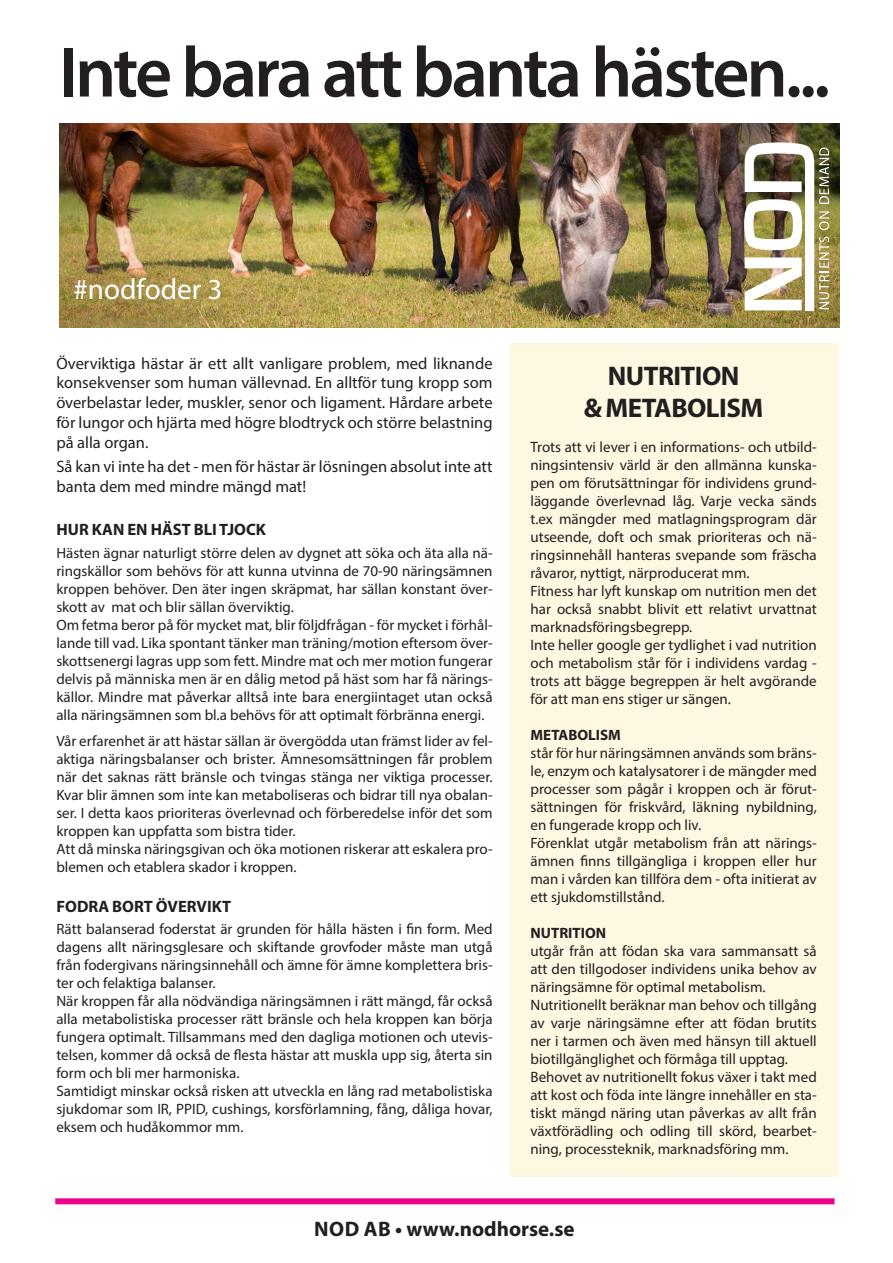
<style>
.page{position:relative;width:893px;height:1263px;background:#fff}
.page>*{position:absolute;margin:0;border:0;box-sizing:border-box;transform-origin:0 0}
.t1{font:600 72px "Myriad Pro";letter-spacing:-.04em;color:#231f20}
.t2{font:29.25px "Myriad Pro";color:#fff}
.t3{font:700 27px/31.8px "Myriad Pro";letter-spacing:-.02em;color:#231f20;text-align:center}
.t4{font:700 21px "Myriad Pro";color:#231f20}
.t5{font:16.5px/19.8px "Myriad Pro";color:#231f20;text-align:justify}
.t6{font:700 16.5px "Myriad Pro";color:#231f20}
.t7{font:15px/18px "Myriad Pro";color:#231f20;text-align:justify}
.t8{font:700 15px "Myriad Pro";color:#231f20}
</style>
<div class="page">
<img style="left:60px;top:123px;width:780px;height:204px">
<div style="left:510px;top:343px;width:329px;height:834px;background:#fef7e1"></div>
<img style="left:744px;top:142px;width:85px;height:169px">
<div style="left:55px;top:1198px;width:779px;height:6px;background:#ed028c"></div>
<p class="t1" style="left:59px;top:27px;width:773px">Inte bara att banta hästen...</p>
<p class="t2" style="left:73px;top:271px;width:151px">#nodfoder 3</p>
<p class="t5" style="left:56px;top:353px;width:438px">Överviktiga hästar är ett allt vanligare problem, med liknande konsekvenser som human vällevnad. En alltför tung kropp som överbelastar leder, muskler, senor och ligament. Hårdare arbete för lungor och hjärta med högre blodtryck och större belastning på alla organ.</p>
<p class="t5" style="left:56px;top:456px;width:438px">Så kan vi inte ha det - men för hästar är lösningen absolut inte att banta dem med mindre mängd mat!</p>
<p class="t6" style="left:57px;top:519px;width:211px">HUR KAN EN HÄST BLI TJOCK</p>
<p class="t7" style="left:56px;top:543px;width:438px">Hästen ägnar naturligt större delen av dygnet att söka och äta alla nä&shy;ringskällor som behövs för att kunna utvinna de 70-90 näringsämnen kroppen behöver. Den äter ingen skräpmat, har sällan konstant över&shy;skott av mat och blir sällan överviktig.</p>
<p class="t7" style="left:56px;top:615px;width:438px">Om fetma beror på för mycket mat, blir följdfrågan - för mycket i förhål&shy;lande till vad. Lika spontant tänker man träning/motion eftersom över&shy;skottsenergi lagras upp som fett. Mindre mat och mer motion fungerar delvis på människa men är en dålig metod på häst som har få närings&shy;källor. Mindre mat påverkar alltså inte bara energiintaget utan också alla näringsämnen som bl.a behövs för att optimalt förbränna energi.</p>
<p class="t7" style="left:56px;top:732px;width:438px">Vår erfarenhet är att hästar sällan är övergödda utan främst lider av fel&shy;aktiga näringsbalanser och brister. Ämnesomsättningen får problem när det saknas rätt bränsle och tvingas stänga ner viktiga processer.<br>Kvar blir ämnen som inte kan metaboliseras och bidrar till nya obalan&shy;ser. I detta kaos prioriteras överlevnad och förberedelse inför det som kroppen kan uppfatta som bistra tider.</p>
<p class="t7" style="left:56px;top:840px;width:438px">Att då minska näringsgivan och öka motionen riskerar att eskalera pro&shy;blemen och etablera skador i kroppen.</p>
<p class="t6" style="left:57px;top:895px;width:176px">FODRA BORT ÖVERVIKT</p>
<p class="t7" style="left:56px;top:920px;width:438px">Rätt balanserad foderstat är grunden för hålla hästen i fin form. Med dagens allt näringsglesare och skiftande grovfoder måste man utgå från fodergivans näringsinnehåll och ämne för ämne komplettera bris&shy;ter och felaktiga balanser.</p>
<p class="t7" style="left:56px;top:992px;width:438px">När kroppen får alla nödvändiga näringsämnen i rätt mängd, får också alla metabolistiska processer rätt bränsle och hela kroppen kan börja fungera optimalt. Tillsammans med den dagliga motionen och utevis&shy;telsen, kommer då också de flesta hästar att muskla upp sig, återta sin form och bli mer harmoniska.</p>
<p class="t7" style="left:56px;top:1082px;width:438px">Samtidigt minskar också risken att utveckla en lång rad metabolistiska sjukdomar som IR, PPID, cushings, korsförlamning, fång, dåliga hovar, eksem och hudåkommor mm.</p>
<p class="t3" style="left:584px;top:359px;width:181px">NUTRITION<br>&amp; METABOLISM</p>
<p class="t7" style="left:530px;top:437px;width:288px">Trots att vi lever i en informations- och utbild&shy;ningsintensiv värld är den allmänna kunska&shy;pen om förutsättningar för individens grund&shy;läggande överlevnad låg. Varje vecka sänds t.ex mängder med matlagningsprogram där utseende, doft och smak prioriteras och nä&shy;ringsinnehåll hanteras svepande som fräscha råvaror, nyttigt, närproducerat mm.</p>
<p class="t7" style="left:530px;top:581px;width:288px">Fitness har lyft kunskap om nutrition men det har också snabbt blivit ett relativt urvattnat marknadsföringsbegrepp.</p>
<p class="t7" style="left:530px;top:635px;width:288px">Inte heller google ger tydlighet i vad nutrition och metabolism står för i individens vardag - trots att bägge begreppen är helt avgörande för att man ens stiger ur sängen.</p>
<p class="t8" style="left:531px;top:725px;width:92px">METABOLISM</p>
<p class="t7" style="left:530px;top:743px;width:288px">står för hur näringsämnen används som bräns&shy;le, enzym och katalysatorer i de mängder med processer som pågår i kroppen och är förut&shy;sättningen för friskvård, läkning nybildning, en fungerade kropp och liv.</p>
<p class="t7" style="left:530px;top:833px;width:288px">Förenklat utgår metabolism från att närings&shy;ämnen finns tillgängliga i kroppen eller hur man i vården kan tillföra dem - ofta initierat av ett sjukdomstillstånd.</p>
<p class="t8" style="left:531px;top:923px;width:77px">NUTRITION</p>
<p class="t7" style="left:530px;top:941px;width:288px">utgår från att födan ska vara sammansatt så att den tillgodoser individens unika behov av näringsämne för optimal metabolism.</p>
<p class="t7" style="left:530px;top:995px;width:288px">Nutritionellt beräknar man behov och tillgång av varje näringsämne efter att födan brutits ner i tarmen och även med hänsyn till aktuell biotillgänglighet och förmåga till upptag.</p>
<p class="t7" style="left:530px;top:1067px;width:288px">Behovet av nutritionellt fokus växer i takt med att kost och föda inte längre innehåller en sta&shy;tiskt mängd näring utan påverkas av allt från växtförädling och odling till skörd, bearbet&shy;ning, processteknik, marknadsföring mm.</p>
<p class="t4" style="left:314px;top:1215px;width:262px">NOD AB • www.nodhorse.se</p>
</div>
